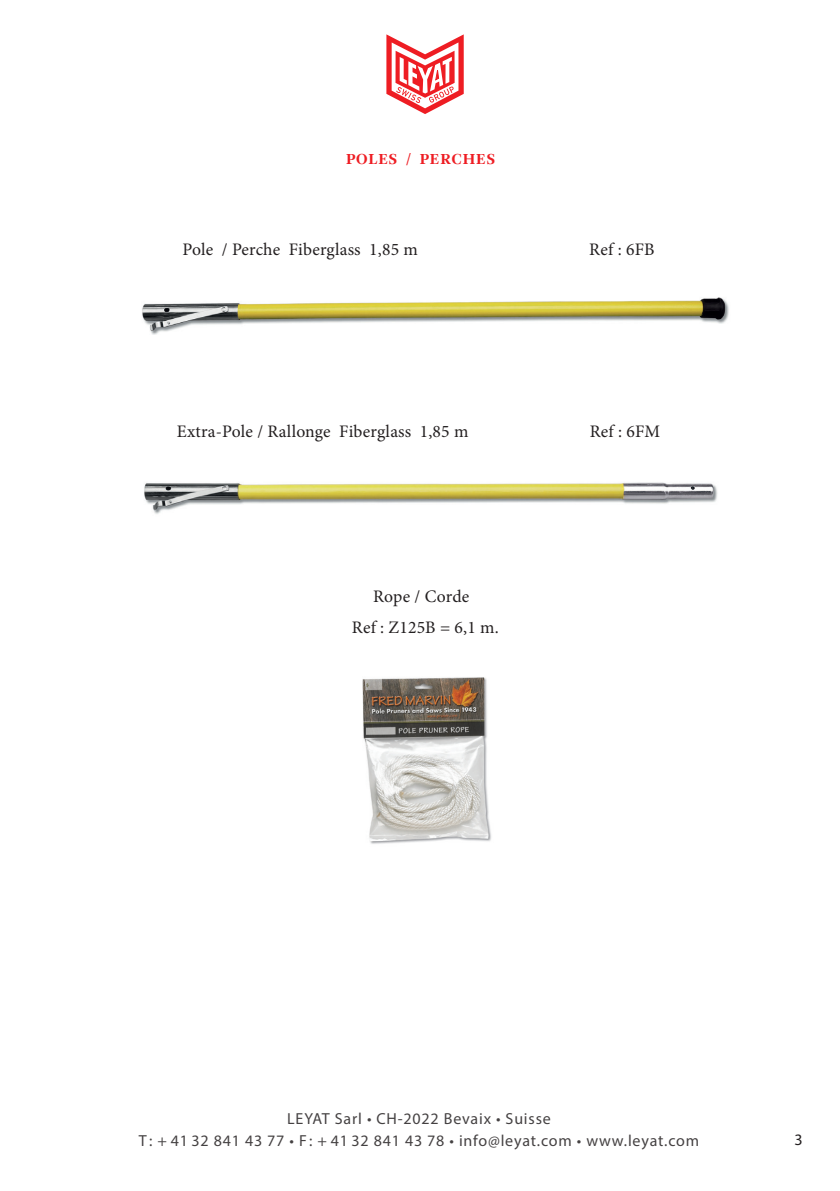
<style>
.page{position:relative;width:840px;height:1191px;background:#fff}
.page>*{position:absolute;margin:0;border:0;box-sizing:border-box;transform-origin:0 0}
.t1{font:17.6px/30.4px "Minion Pro";letter-spacing:.01em;color:#231f20;text-align:center}
.t2{font:16px/22px "Myriad Pro";letter-spacing:.05em;color:#231f20;text-align:center}
.t3{font:700 16px "Arnhem";letter-spacing:.05em;color:#ee1d23}
</style>
<div class="page">
<svg style="left:386px;top:34px;width:77px;height:80px"></svg>
<img style="left:362px;top:677px;width:129px;height:167px">
<img style="left:142px;top:297px;width:587px;height:37px">
<img style="left:144px;top:482px;width:574px;height:32px">
<p class="t3" style="left:346px;top:149px;width:150px">POLES / PERCHES</p>
<p class="t1" style="left:182px;top:234px;width:237px">Pole / Perche Fiberglass 1,85 m</p>
<p class="t1" style="left:589px;top:234px;width:67px">Ref : 6FB</p>
<p class="t1" style="left:177px;top:416px;width:293px">Extra-Pole / Rallonge Fiberglass 1,85 m</p>
<p class="t1" style="left:589px;top:416px;width:72px">Ref : 6FM</p>
<p class="t1" style="left:351px;top:581px;width:148px">Rope / Corde<br>Ref : Z125B = 6,1 m.</p>
<p class="t2" style="left:139px;top:1107px;width:561px">LEYAT Sarl • CH-2022 Bevaix • Suisse<br>T: + 41 32 841 43 77 • F: + 41 32 841 43 78 • info@leyat.com • www.leyat.com</p>
<p class="t2" style="left:794px;top:1128px;width:10px">3</p>
</div>
